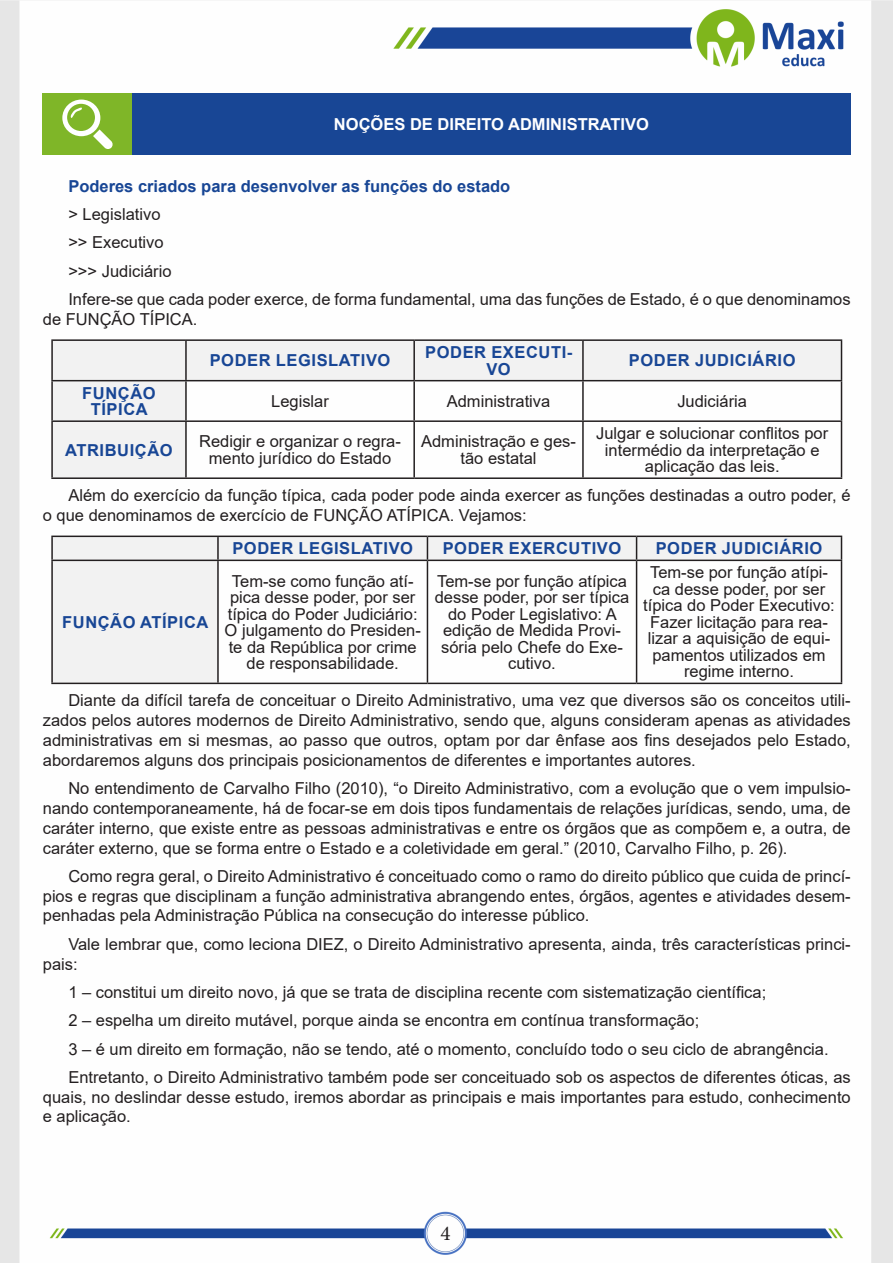
<style>
.page{position:relative;width:893px;height:1263px;background:#fff}
.page>*{position:absolute;margin:0;border:0;box-sizing:border-box;transform-origin:0 0}
.t1{font:21px "Minion Pro";color:#231f20}
.TEXTO_BASE{font:16.5px/19.8px "Arial";color:#231f20;text-align:justify}
.TITULO_EM_CAIXAS__ASSUNTO{font:16.5px/16.5px "Arial";color:#231f20;text-align:center}
.TITULO_DE_LEI{font:700 16.5px/16.5px "Arial";letter-spacing:.035em;color:#184695;text-align:center}
.TITULO_DE_ASSUNTO__CORPO{font:700 16.5px "Arial";color:#184695}
.Titulo_de_Caixa{font:700 16.5px "Arial";color:#fff}
</style>
<div class="page">
<img style="left:0;top:0;width:893px;height:1263px">
<div style="left:43px;top:94px;width:89px;height:61px;background:#7fb628"></div>
<div style="left:132px;top:94px;width:719px;height:61px;background:#184695"></div>
<svg style="left:62px;top:100px;width:51px;height:49px"></svg>
<svg style="left:53px;top:341px;width:788px;height:136px"></svg>
<hr style="left:51px;top:339px;width:135px;height:2px;background:#231f20">
<hr style="left:51px;top:341px;width:2px;height:39px;background:#231f20">
<hr style="left:186px;top:339px;width:228px;height:2px;background:#231f20">
<hr style="left:185px;top:341px;width:2px;height:39px;background:#231f20">
<hr style="left:414px;top:339px;width:169px;height:2px;background:#231f20">
<hr style="left:413px;top:341px;width:2px;height:39px;background:#231f20">
<hr style="left:583px;top:339px;width:259px;height:2px;background:#231f20">
<hr style="left:582px;top:341px;width:2px;height:39px;background:#231f20">
<hr style="left:841px;top:341px;width:1px;height:39px;background:#231f20">
<hr style="left:51px;top:380px;width:135px;height:1px;background:#231f20">
<hr style="left:51px;top:381px;width:2px;height:39px;background:#231f20">
<hr style="left:186px;top:380px;width:228px;height:1px;background:#231f20">
<hr style="left:185px;top:381px;width:2px;height:39px;background:#231f20">
<hr style="left:414px;top:380px;width:169px;height:1px;background:#231f20">
<hr style="left:413px;top:381px;width:2px;height:39px;background:#231f20">
<hr style="left:583px;top:380px;width:259px;height:1px;background:#231f20">
<hr style="left:582px;top:381px;width:2px;height:39px;background:#231f20">
<hr style="left:841px;top:381px;width:1px;height:39px;background:#231f20">
<hr style="left:51px;top:420px;width:135px;height:2px;background:#231f20">
<hr style="left:51px;top:422px;width:2px;height:55px;background:#231f20">
<hr style="left:186px;top:420px;width:228px;height:2px;background:#231f20">
<hr style="left:185px;top:422px;width:2px;height:55px;background:#231f20">
<hr style="left:414px;top:420px;width:169px;height:2px;background:#231f20">
<hr style="left:413px;top:422px;width:2px;height:55px;background:#231f20">
<hr style="left:583px;top:420px;width:259px;height:2px;background:#231f20">
<hr style="left:582px;top:422px;width:2px;height:55px;background:#231f20">
<hr style="left:841px;top:422px;width:1px;height:55px;background:#231f20">
<hr style="left:51px;top:477px;width:135px;height:2px;background:#231f20">
<hr style="left:186px;top:477px;width:228px;height:2px;background:#231f20">
<hr style="left:414px;top:477px;width:169px;height:2px;background:#231f20">
<hr style="left:583px;top:477px;width:259px;height:2px;background:#231f20">
<svg style="left:53px;top:537px;width:788px;height:146px"></svg>
<hr style="left:51px;top:536px;width:167px;height:1px;background:#231f20">
<hr style="left:51px;top:537px;width:2px;height:23px;background:#231f20">
<hr style="left:218px;top:536px;width:209px;height:1px;background:#231f20">
<hr style="left:217px;top:537px;width:2px;height:23px;background:#231f20">
<hr style="left:427px;top:536px;width:210px;height:1px;background:#231f20">
<svg style="left:427px;top:537px;width:1px;height:23px"></svg>
<hr style="left:637px;top:536px;width:205px;height:1px;background:#231f20">
<svg style="left:636px;top:537px;width:1px;height:23px"></svg>
<svg style="left:841px;top:537px;width:1px;height:23px"></svg>
<hr style="left:51px;top:560px;width:167px;height:1px;background:#231f20">
<hr style="left:51px;top:561px;width:2px;height:122px;background:#231f20">
<hr style="left:218px;top:560px;width:209px;height:1px;background:#231f20">
<hr style="left:217px;top:561px;width:2px;height:122px;background:#231f20">
<hr style="left:427px;top:560px;width:210px;height:1px;background:#231f20">
<hr style="left:427px;top:561px;width:1px;height:122px;background:#231f20">
<hr style="left:637px;top:560px;width:205px;height:1px;background:#231f20">
<hr style="left:636px;top:561px;width:1px;height:122px;background:#231f20">
<hr style="left:841px;top:561px;width:1px;height:122px;background:#231f20">
<hr style="left:51px;top:683px;width:167px;height:1px;background:#231f20">
<hr style="left:218px;top:683px;width:209px;height:1px;background:#231f20">
<hr style="left:427px;top:683px;width:210px;height:1px;background:#231f20">
<hr style="left:637px;top:683px;width:205px;height:1px;background:#231f20">
<p class="Titulo_de_Caixa" style="left:334px;top:113px;width:317px">NOÇÕES DE DIREITO ADMINISTRATIVO</p>
<p class="TITULO_DE_ASSUNTO__CORPO" style="left:68px;top:174px;width:444px">Poderes criados para desenvolver as funções do estado</p>
<p class="TEXTO_BASE" style="left:68px;top:204px;width:94px">&gt; Legislativo</p>
<p class="TEXTO_BASE" style="left:68px;top:233px;width:97px">&gt;&gt; Executivo</p>
<p class="TEXTO_BASE" style="left:68px;top:261px;width:105px">&gt;&gt;&gt; Judiciário</p>
<p class="TEXTO_BASE" style="left:43px;top:289px;width:809px;text-indent:26px">Infere-se que cada poder exerce, de forma fundamental, uma das funções de Estado, é o que denominamos de FUNÇÃO TÍPICA.</p>
<p class="TITULO_DE_LEI" style="left:210px;top:353px;width:182px">PODER LEGISLATIVO</p>
<p class="TITULO_DE_LEI" style="left:425px;top:344px;width:148px">PODER EXECUTI-<br>VO</p>
<p class="TITULO_DE_LEI" style="left:629px;top:353px;width:168px">PODER JUDICIÁRIO</p>
<p class="TITULO_DE_LEI" style="left:82px;top:385px;width:75px">FUNÇÃO<br>TÍPICA</p>
<p class="TITULO_EM_CAIXAS__ASSUNTO" style="left:271px;top:393px;width:59px">Legislar</p>
<p class="TITULO_EM_CAIXAS__ASSUNTO" style="left:447px;top:393px;width:105px">Administrativa</p>
<p class="TITULO_EM_CAIXAS__ASSUNTO" style="left:677px;top:393px;width:71px">Judiciária</p>
<p class="TITULO_DE_LEI" style="left:65px;top:442px;width:109px">ATRIBUIÇÃO</p>
<p class="TITULO_EM_CAIXAS__ASSUNTO" style="left:199px;top:433px;width:203px">Redigir e organizar o regra&shy;mento jurídico do Estado</p>
<p class="TITULO_EM_CAIXAS__ASSUNTO" style="left:421px;top:433px;width:156px">Administração e ges&shy;tão estatal</p>
<p class="TITULO_EM_CAIXAS__ASSUNTO" style="left:596px;top:425px;width:234px">Julgar e solucionar conflitos por intermédio da interpretação e aplicação das leis.</p>
<p class="TEXTO_BASE" style="left:43px;top:485px;width:809px;text-indent:26px">Além do exercício da função típica, cada poder pode ainda exercer as funções destinadas a outro poder, é o que denominamos de exercício de FUNÇÃO ATÍPICA. Vejamos:</p>
<p class="TITULO_DE_LEI" style="left:232px;top:540px;width:182px">PODER LEGISLATIVO</p>
<p class="TITULO_DE_LEI" style="left:443px;top:540px;width:180px">PODER EXERCUTIVO</p>
<p class="TITULO_DE_LEI" style="left:656px;top:540px;width:168px">PODER JUDICIÁRIO</p>
<p class="TITULO_EM_CAIXAS__ASSUNTO" style="left:225px;top:572px;width:198px">Tem-se como função atí&shy;pica desse poder, por ser típica do Poder Judiciário:<br>O julgamento do Presiden&shy;te da República por crime de responsabilidade.</p>
<p class="TITULO_EM_CAIXAS__ASSUNTO" style="left:435px;top:572px;width:196px">Tem-se por função atípica desse poder, por ser típica do Poder Legislativo: A edição de Medida Provi&shy;sória pelo Chefe do Exe&shy;cutivo.</p>
<p class="TITULO_EM_CAIXAS__ASSUNTO" style="left:643px;top:564px;width:193px">Tem-se por função atípi&shy;ca desse poder, por ser típica do Poder Executivo:<br>Fazer licitação para rea&shy;lizar a aquisição de equi&shy;pamentos utilizados em regime interno.</p>
<p class="TEXTO_BASE" style="left:43px;top:691px;width:809px;text-indent:26px">Diante da difícil tarefa de conceituar o Direito Administrativo, uma vez que diversos são os conceitos utili&shy;zados pelos autores modernos de Direito Administrativo, sendo que, alguns consideram apenas as atividades administrativas em si mesmas, ao passo que outros, optam por dar ênfase aos fins desejados pelo Estado, abordaremos alguns dos principais posicionamentos de diferentes e importantes autores.</p>
<p class="TEXTO_BASE" style="left:43px;top:778px;width:809px;text-indent:26px">No entendimento de Carvalho Filho (2010), “o Direito Administrativo, com a evolução que o vem impulsio&shy;nando contemporaneamente, há de focar-se em dois tipos fundamentais de relações jurídicas, sendo, uma, de caráter interno, que existe entre as pessoas administrativas e entre os órgãos que as compõem e, a outra, de caráter externo, que se forma entre o Estado e a coletividade em geral.” (2010, Carvalho Filho, p. 26).</p>
<p class="TEXTO_BASE" style="left:43px;top:866px;width:809px;text-indent:26px">Como regra geral, o Direito Administrativo é conceituado como o ramo do direito público que cuida de princí&shy;pios e regras que disciplinam a função administrativa abrangendo entes, órgãos, agentes e atividades desem&shy;penhadas pela Administração Pública na consecução do interesse público.</p>
<p class="TEXTO_BASE" style="left:43px;top:934px;width:809px;text-indent:26px">Vale lembrar que, como leciona DIEZ, o Direito Administrativo apresenta, ainda, três características princi&shy;pais:</p>
<p class="TEXTO_BASE" style="left:68px;top:982px;width:699px">1 – constitui um direito novo, já que se trata de disciplina recente com sistematização científica;</p>
<p class="TEXTO_BASE" style="left:68px;top:1010px;width:632px">2 – espelha um direito mutável, porque ainda se encontra em contínua transformação;</p>
<p class="TEXTO_BASE" style="left:68px;top:1039px;width:762px">3 – é um direito em formação, não se tendo, até o momento, concluído todo o seu ciclo de abrangência.</p>
<p class="TEXTO_BASE" style="left:43px;top:1067px;width:809px;text-indent:26px">Entretanto, o Direito Administrativo também pode ser conceituado sob os aspectos de diferentes óticas, as quais, no deslindar desse estudo, iremos abordar as principais e mais importantes para estudo, conhecimento e aplicação.</p>
<p class="TITULO_DE_LEI" style="left:62px;top:614px;width:148px">FUNÇÃO ATÍPICA</p>
<p class="t1" style="left:440px;top:1219px;width:12px">4</p>
</div>
